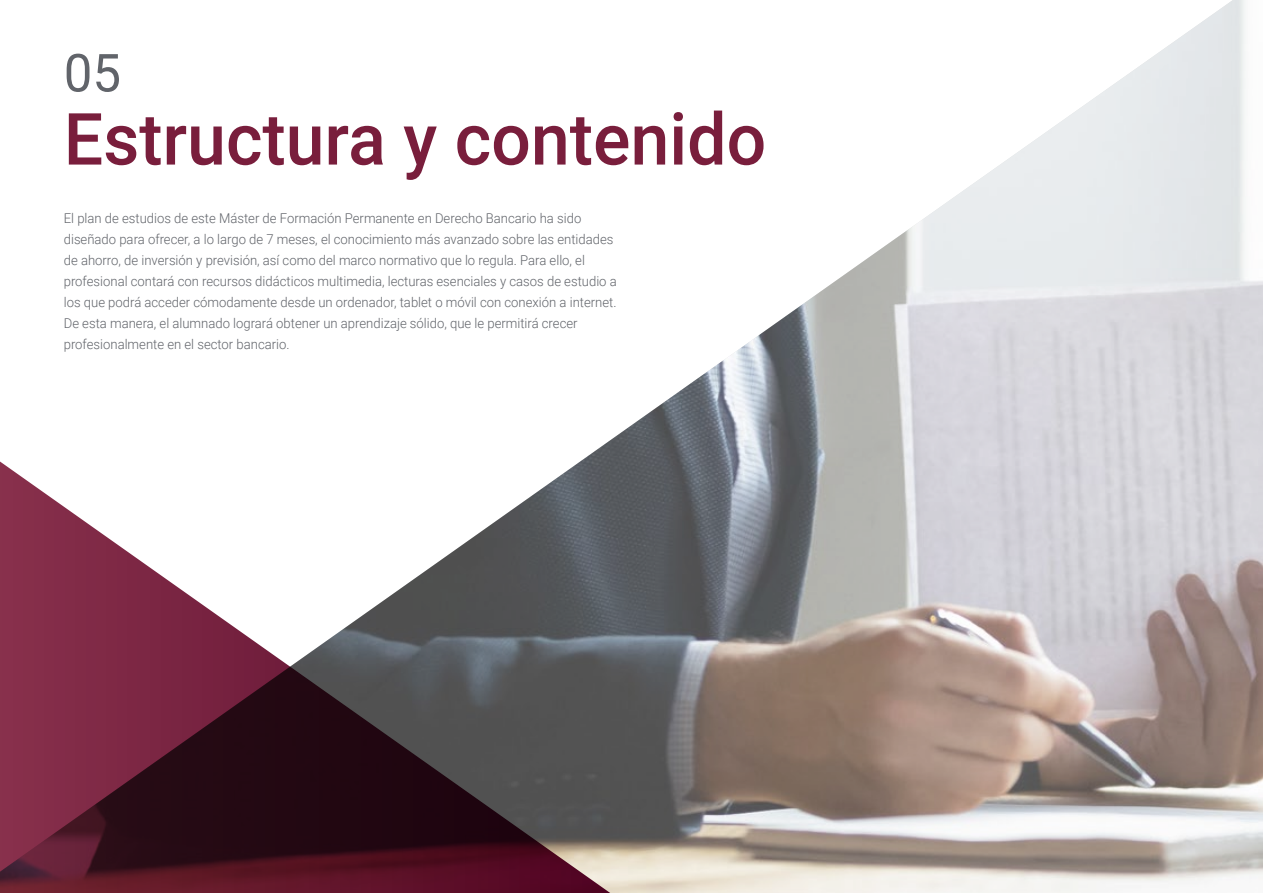
<style>
.page{position:relative;width:1263px;height:893px;background:#fff}
.page>*{position:absolute;margin:0;border:0;box-sizing:border-box;transform-origin:0 0}
.t1{font:500 72px "Roboto";color:#791e3c}
.t2{font:52.5px "Roboto";color:#61646a}
.t3{font:300 13.5px/21px "Roboto";color:#61646a}
</style>
<div class="page">
<img style="left:602px;top:0;width:661px;height:893px">
<svg style="left:0;top:446px;width:640px;height:447px"></svg>
<h2 class="t2" style="left:64px;top:36px;width:59px">05</h2>
<h1 class="t1" style="left:64px;top:89px;width:704px">Estructura y contenido</h1>
<p class="t3" style="left:64px;top:207px;width:554px">El plan de estudios de este Máster de Formación Permanente en Derecho Bancario ha sido diseñado para ofrecer, a lo largo de 7 meses, el conocimiento más avanzado sobre las entidades de ahorro, de inversión y previsión, así como del marco normativo que lo regula. Para ello, el profesional contará con recursos didácticos multimedia, lecturas esenciales y casos de estudio a los que podrá acceder cómodamente desde un ordenador, tablet o móvil con conexión a internet.<br>De esta manera, el alumnado logrará obtener un aprendizaje sólido, que le permitirá crecer profesionalmente en el sector bancario.</p>
</div>
